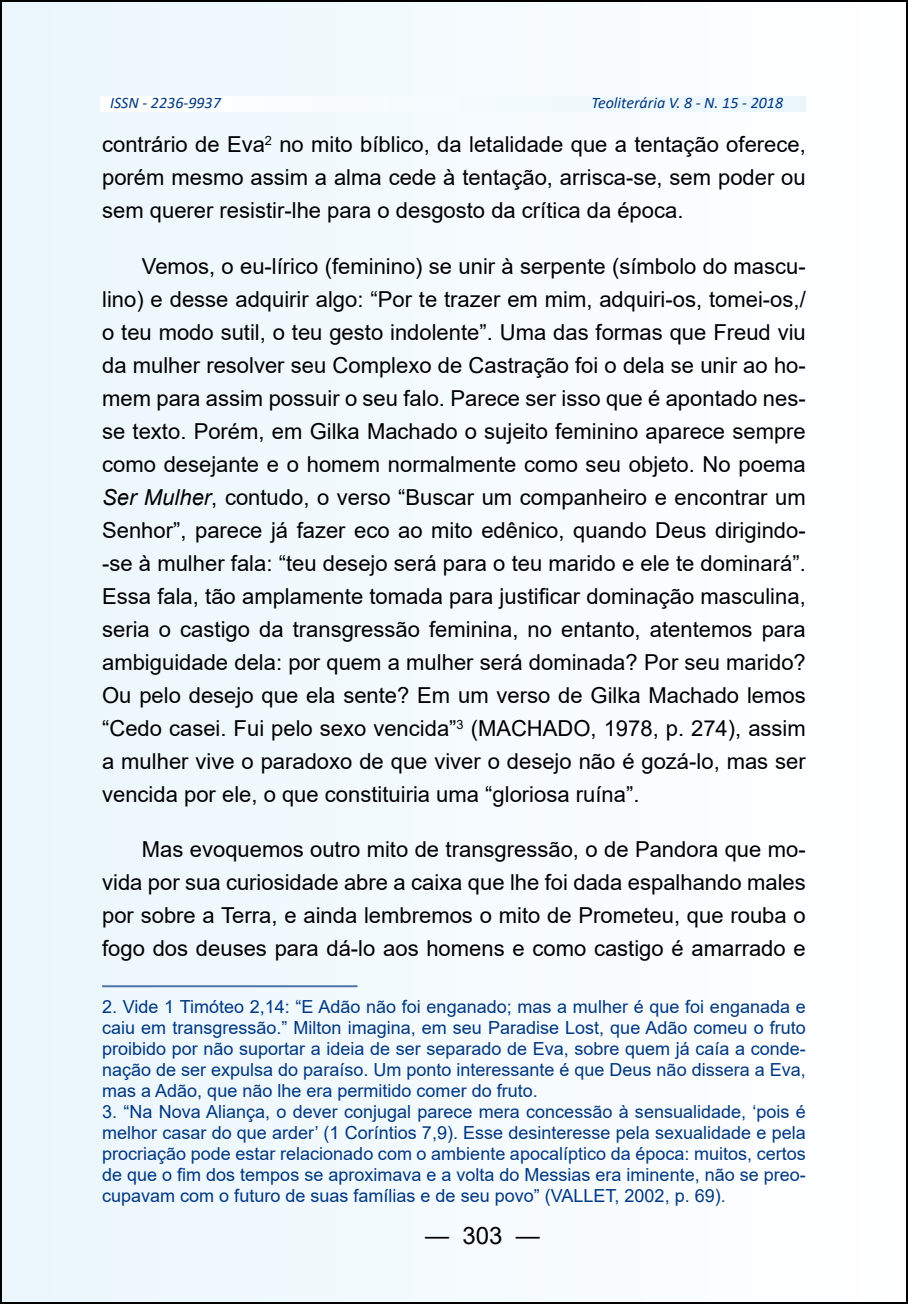
<style>
.page{position:relative;width:908px;height:1304px;background:#fff}
.page>*{position:absolute;margin:0;border:0;box-sizing:border-box;transform-origin:0 0}
.t1{font:24px "Arial";color:#000}
.t2{font:22px/33px "Arial";color:#000;text-align:justify}
.t3{font:18px/21px "Arial";color:#003882;text-align:justify}
.t4{font:italic 16px "Calibri";color:#003882}
.s1{font-style:italic}
</style>
<div class="page">
<div style="left:1px;top:1px;width:905px;height:1302px;background:#f4fbfe"></div>
<hr style="left:102px;top:985px;width:255px;height:2px;background:#4d74a8">
<p class="t4" style="left:110px;top:92px;width:112px">ISSN - 2236-9937</p>
<p class="t4" style="left:591px;top:92px;width:193px">Teoliterária V. 8 - N. 15 - 2018</p>
<p class="t2" style="left:102px;top:128px;width:705px">contrário de Eva<sup>2</sup> no mito bíblico, da letalidade que a tentação oferece, porém mesmo assim a alma cede à tentação, arrisca-se, sem poder ou sem querer resistir-lhe para o desgosto da crítica da época.</p>
<p class="t2" style="left:102px;top:249px;width:705px;text-indent:40px">Vemos, o eu-lírico (feminino) se unir à serpente (símbolo do mascu&shy;lino) e desse adquirir algo: “Por te trazer em mim, adquiri-os, tomei-os,/ o teu modo sutil, o teu gesto indolente”. Uma das formas que Freud viu da mulher resolver seu Complexo de Castração foi o dela se unir ao ho&shy;mem para assim possuir o seu falo. Parece ser isso que é apontado nes&shy;se texto. Porém, em Gilka Machado o sujeito feminino aparece sempre como desejante e o homem normalmente como seu objeto. No poema <span class="s1">Ser Mulher</span>, contudo, o verso “Buscar um companheiro e encontrar um Senhor”, parece já fazer eco ao mito edênico, quando Deus dirigindo--se à mulher fala: “teu desejo será para o teu marido e ele te dominará”.<br>Essa fala, tão amplamente tomada para justificar dominação masculina, seria o castigo da transgressão feminina, no entanto, atentemos para ambiguidade dela: por quem a mulher será dominada? Por seu marido?<br>Ou pelo desejo que ela sente? Em um verso de Gilka Machado lemos “Cedo casei. Fui pelo sexo vencida”<sup>3</sup> (MACHADO, 1978, p. 274), assim a mulher vive o paradoxo de que viver o desejo não é gozá-lo, mas ser vencida por ele, o que constituiria uma “gloriosa ruína”.</p>
<p class="t2" style="left:102px;top:833px;width:705px;text-indent:40px">Mas evoquemos outro mito de transgressão, o de Pandora que mo&shy;vida por sua curiosidade abre a caixa que lhe foi dada espalhando males por sobre a Terra, e ainda lembremos o mito de Prometeu, que rouba o fogo dos deuses para dá-lo aos homens e como castigo é amarrado e</p>
<p class="t3" style="left:102px;top:996px;width:705px">2. Vide 1 Timóteo 2,14: “E Adão não foi enganado; mas a mulher é que foi enganada e caiu em transgressão.” Milton imagina, em seu Paradise Lost, que Adão comeu o fruto proibido por não suportar a ideia de ser separado de Eva, sobre quem já caía a conde&shy;nação de ser expulsa do paraíso. Um ponto interessante é que Deus não dissera a Eva, mas a Adão, que não lhe era permitido comer do fruto.</p>
<p class="t3" style="left:102px;top:1101px;width:704px">3. “Na Nova Aliança, o dever conjugal parece mera concessão à sensualidade, ‘pois é melhor casar do que arder’ (1 Coríntios 7,9). Esse desinteresse pela sexualidade e pela procriação pode estar relacionado com o ambiente apocalíptico da época: muitos, certos de que o fim dos tempos se aproximava e a volta do Messias era iminente, não se preo&shy;cupavam com o futuro de suas famílias e de seu povo” (VALLET, 2002, p. 69).</p>
<p class="t1" style="left:425px;top:1218px;width:116px">— 303 —</p>
</div>
